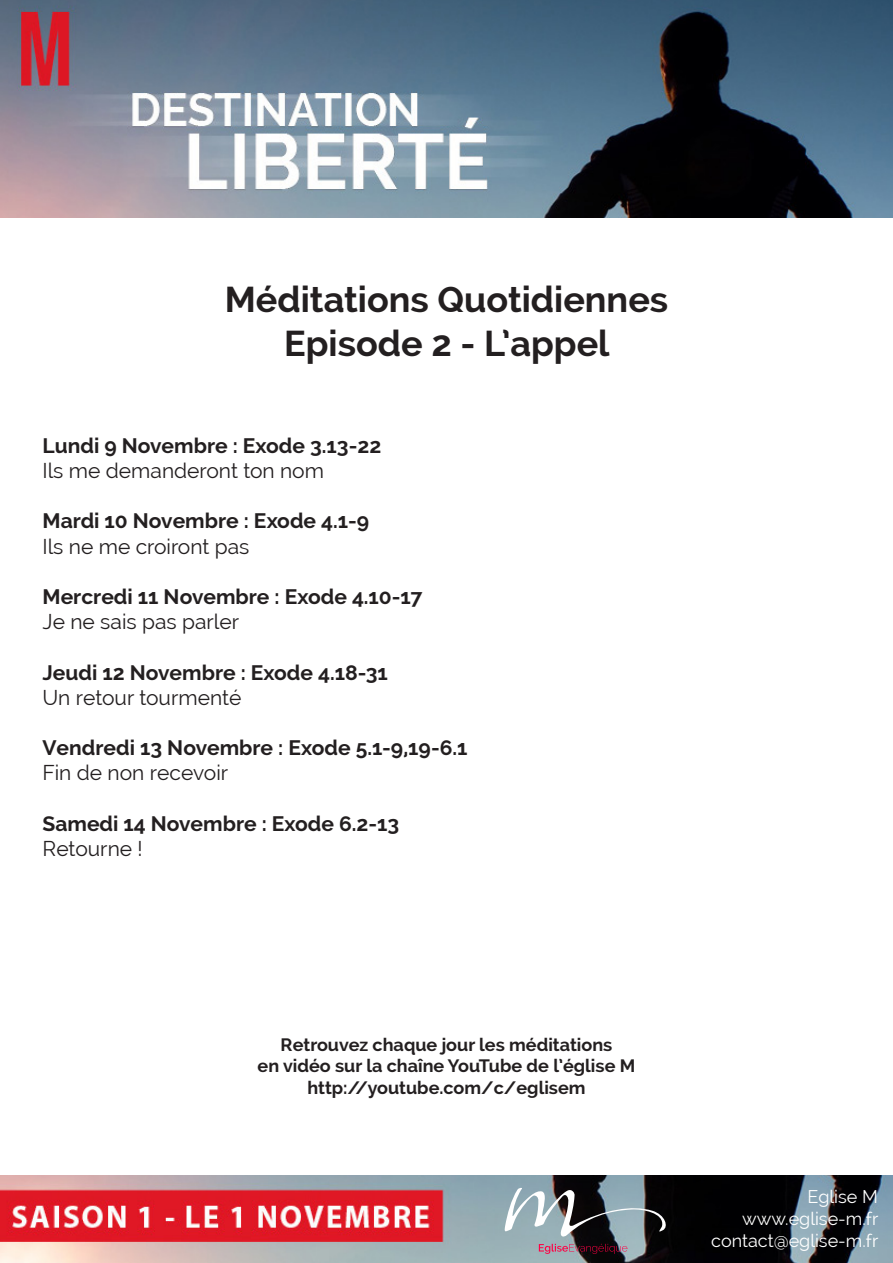
<style>
.page{position:relative;width:893px;height:1263px;background:#fff}
.page>*{position:absolute;margin:0;border:0;box-sizing:border-box;transform-origin:0 0}
.t1{font:700 36px "Raleway";color:#231f20}
.t2{font:700 21px "Raleway";color:#231f20}
.t3{font:21px "Raleway";color:#231f20}
.t4{font:700 18px "Raleway";color:#231f20}
.t5{font:18px "Raleway";color:#fff}
</style>
<div class="page">
<img style="left:0;top:1176px;width:893px;height:87px">
<img style="left:0;top:0;width:893px;height:217px">
<svg style="left:504px;top:1188px;width:165px;height:50px;background:#717c80"></svg>
<svg style="left:539px;top:1244px;width:88px;height:10px"></svg>
<p class="t1" style="left:225px;top:279px;width:445px">Méditations Quotidiennes</p>
<p class="t1" style="left:284px;top:322px;width:327px">Episode 2 - L’appel</p>
<p class="t2" style="left:43px;top:433px;width:340px">Lundi 9 Novembre : Exode 3.13-22</p>
<p class="t3" style="left:43px;top:458px;width:283px">Ils me demanderont ton nom</p>
<p class="t2" style="left:43px;top:509px;width:328px">Mardi 10 Novembre : Exode 4.1-9</p>
<p class="t3" style="left:43px;top:534px;width:209px">Ils ne me croiront pas</p>
<p class="t2" style="left:43px;top:585px;width:382px">Mercredi 11 Novembre : Exode 4.10-17</p>
<p class="t3" style="left:43px;top:610px;width:198px">Je ne sais pas parler</p>
<p class="t2" style="left:43px;top:660px;width:347px">Jeudi 12 Novembre : Exode 4.18-31</p>
<p class="t3" style="left:43px;top:685px;width:200px">Un retour tourmenté</p>
<p class="t2" style="left:43px;top:736px;width:426px">Vendredi 13 Novembre : Exode 5.1-9,19-6.1</p>
<p class="t3" style="left:43px;top:761px;width:187px">Fin de non recevoir</p>
<p class="t2" style="left:43px;top:811px;width:358px">Samedi 14 Novembre : Exode 6.2-13</p>
<p class="t3" style="left:43px;top:836px;width:102px">Retourne !</p>
<p class="t4" style="left:281px;top:1034px;width:333px">Retrouvez chaque jour les méditations</p>
<p class="t4" style="left:258px;top:1055px;width:379px">en vidéo sur la chaîne YouTube de l’église M</p>
<p class="t4" style="left:307px;top:1077px;width:280px">http://youtube.com/c/eglisem</p>
<p class="t5" style="left:807px;top:1187px;width:72px">Eglise M</p>
<p class="t5" style="left:742px;top:1208px;width:138px">www.eglise-m.fr</p>
<p class="t5" style="left:711px;top:1230px;width:169px">contact@eglise-m.fr</p>
</div>
